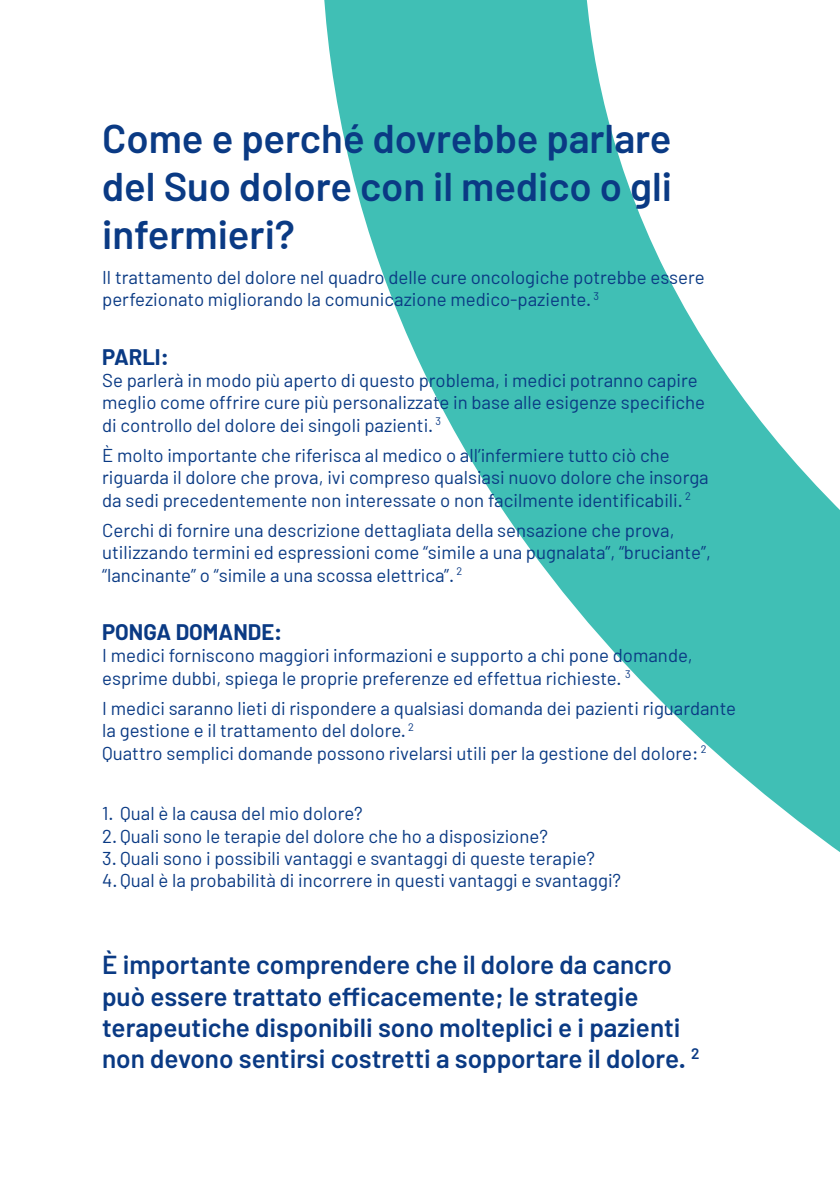
<style>
.page{position:relative;width:840px;height:1191px;background:#fff}
.page>*{position:absolute;margin:0;border:0;box-sizing:border-box;transform-origin:0 0}
.t1{font:600 40px/48px "Barlow";color:#0a3a84;text-align:justify}
.t2{font:600 26px/31.2px "Barlow";color:#0a3a84}
.t3{font:700 22px "Barlow";color:#0a3a84}
.t4{font:18.6px/22.4px "Barlow";color:#0a3a84}
</style>
<div class="page">
<svg style="left:324px;top:0;width:515px;height:852px"></svg>
<h1 class="t1" style="left:102px;top:114px;width:571px">Come e perché dovrebbe parlare del Suo dolore con il medico o gli infermieri?</h1>
<p class="t4" style="left:102px;top:265px;width:604px">Il trattamento del dolore nel quadro delle cure oncologiche potrebbe essere perfezionato migliorando la comunicazione medico-paziente. <sup>3</sup></p>
<p class="t3" style="left:102px;top:343px;width:68px">PARLI:</p>
<p class="t4" style="left:102px;top:368px;width:604px">Se parlerà in modo più aperto di questo problema, i medici potranno capire meglio come offrire cure più personalizzate in base alle esigenze specifiche di controllo del dolore dei singoli pazienti. <sup>3</sup></p>
<p class="t4" style="left:102px;top:443px;width:607px">È molto importante che riferisca al medico o all’infermiere tutto ciò che riguarda il dolore che prova, ivi compreso qualsiasi nuovo dolore che insorga da sedi precedentemente non interessate o non facilmente identificabili. <sup>2</sup></p>
<p class="t4" style="left:102px;top:518px;width:610px">Cerchi di fornire una descrizione dettagliata della sensazione che prova, utilizzando termini ed espressioni come “simile a una pugnalata”, “bruciante”, “lancinante” o “simile a una scossa elettrica”. <sup>2</sup></p>
<p class="t3" style="left:102px;top:618px;width:181px">PONGA DOMANDE:</p>
<p class="t4" style="left:102px;top:644px;width:591px">I medici forniscono maggiori informazioni e supporto a chi pone domande, esprime dubbi, spiega le proprie preferenze ed effettua richieste. <sup>3</sup></p>
<p class="t4" style="left:102px;top:696px;width:635px">I medici saranno lieti di rispondere a qualsiasi domanda dei pazienti riguardante la gestione e il trattamento del dolore. <sup>2<br></sup>Quattro semplici domande possono rivelarsi utili per la gestione del dolore: <sup>2</sup></p>
<p class="t4" style="left:102px;top:802px;width:262px">1. Qual è la causa del mio dolore?</p>
<p class="t4" style="left:102px;top:824px;width:447px">2. Quali sono le terapie del dolore che ho a disposizione?</p>
<p class="t4" style="left:102px;top:846px;width:520px">3. Quali sono i possibili vantaggi e svantaggi di queste terapie?<br>4.Qual è la probabilità di incorrere in questi vantaggi e svantaggi?</p>
<h2 class="t2" style="left:102px;top:949px;width:598px">È importante comprendere che il dolore da cancro può essere trattato efficacemente; le strategie terapeutiche disponibili sono molteplici e i pazienti non devono sentirsi costretti a sopportare il dolore. <sup>2</sup></h2>
</div>
